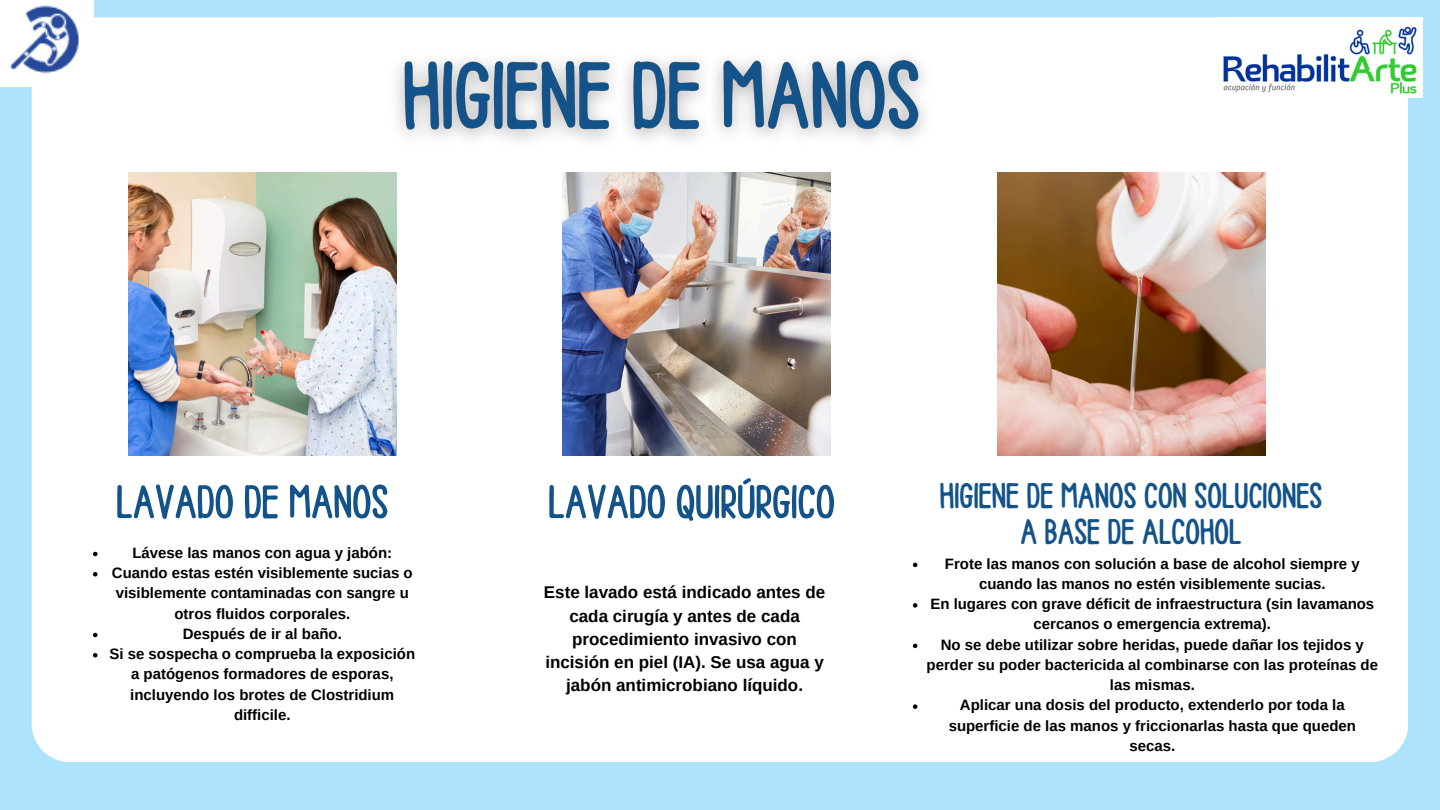
<style>
.page{position:relative;width:1440px;height:810px;background:#aee3fe}
.page>*{position:absolute;margin:0;border:0;box-sizing:border-box;transform-origin:0 0}
.t1{font:50px "Ballpoint";color:#13538a}
.t2{font:38px/36px "Ballpoint";color:#13538a;text-align:center}
.t3{font:700 17px/23.2px "Arimo";color:#000;text-align:center}
.t4{font:700 15px/20.2px "Arimo";color:#000;text-align:center}
</style>
<div class="page">
<div style="left:32px;top:17px;width:1376px;height:745px;background:#fff"></div>
<img style="left:563px;top:173px;width:268px;height:282px">
<img style="left:128px;top:173px;width:268px;height:282px">
<img style="left:997px;top:173px;width:268px;height:282px">
<img style="left:380px;top:39px;width:581px;height:118px">
<svg style="left:93px;top:552px;width:5px;height:4px"></svg>
<svg style="left:93px;top:572px;width:5px;height:5px"></svg>
<svg style="left:93px;top:633px;width:5px;height:4px"></svg>
<svg style="left:93px;top:653px;width:5px;height:5px"></svg>
<svg style="left:913px;top:563px;width:4px;height:4px"></svg>
<svg style="left:913px;top:603px;width:4px;height:5px"></svg>
<svg style="left:913px;top:644px;width:4px;height:4px"></svg>
<svg style="left:913px;top:704px;width:4px;height:5px"></svg>
<img style="left:1217px;top:17px;width:205px;height:81px">
<img style="left:0;top:0;width:94px;height:86px">
<p class="t1" style="left:116px;top:478px;width:274px">LAVADO DE MANOS</p>
<h2 class="t1" style="left:548px;top:478px;width:288px">LAVADO QUIRÚRGICO</h2>
<p class="t2" style="left:940px;top:478px;width:384px">HIGIENE DE MANOS CON SOLUCIONES<br>A BASE DE ALCOHOL</p>
<p class="t4" style="left:132px;top:542px;width:261px">Lávese las manos con agua y jabón:</p>
<p class="t4" style="left:112px;top:563px;width:302px">Cuando estas estén visiblemente sucias o visiblemente contaminadas con sangre u otros fluidos corporales.</p>
<p class="t4" style="left:183px;top:623px;width:161px">Después de ir al baño.</p>
<h2 class="t4" style="left:109px;top:644px;width:307px">Si se sospecha o comprueba la exposición a patógenos formadores de esporas, incluyendo los brotes de Clostridium difficile.</h2>
<h3 class="t4" style="left:945px;top:553px;width:416px">Frote las manos con solución a base de alcohol siempre y cuando las manos no estén visiblemente sucias.</h3>
<p class="t4" style="left:930px;top:594px;width:445px">En lugares con grave déficit de infraestructura (sin lavamanos cercanos o emergencia extrema).</p>
<p class="t4" style="left:927px;top:634px;width:453px">No se debe utilizar sobre heridas, puede dañar los tejidos y perder su poder bactericida al combinarse con las proteínas de las mismas.</p>
<p class="t4" style="left:949px;top:695px;width:409px">Aplicar una dosis del producto, extenderlo por toda la superficie de las manos y friccionarlas hasta que queden secas.</p>
<h4 class="t3" style="left:544px;top:581px;width:283px">Este lavado está indicado antes de cada cirugía y antes de cada procedimiento invasivo con incisión en piel (IA). Se usa agua y jabón antimicrobiano líquido.</h4>
</div>
